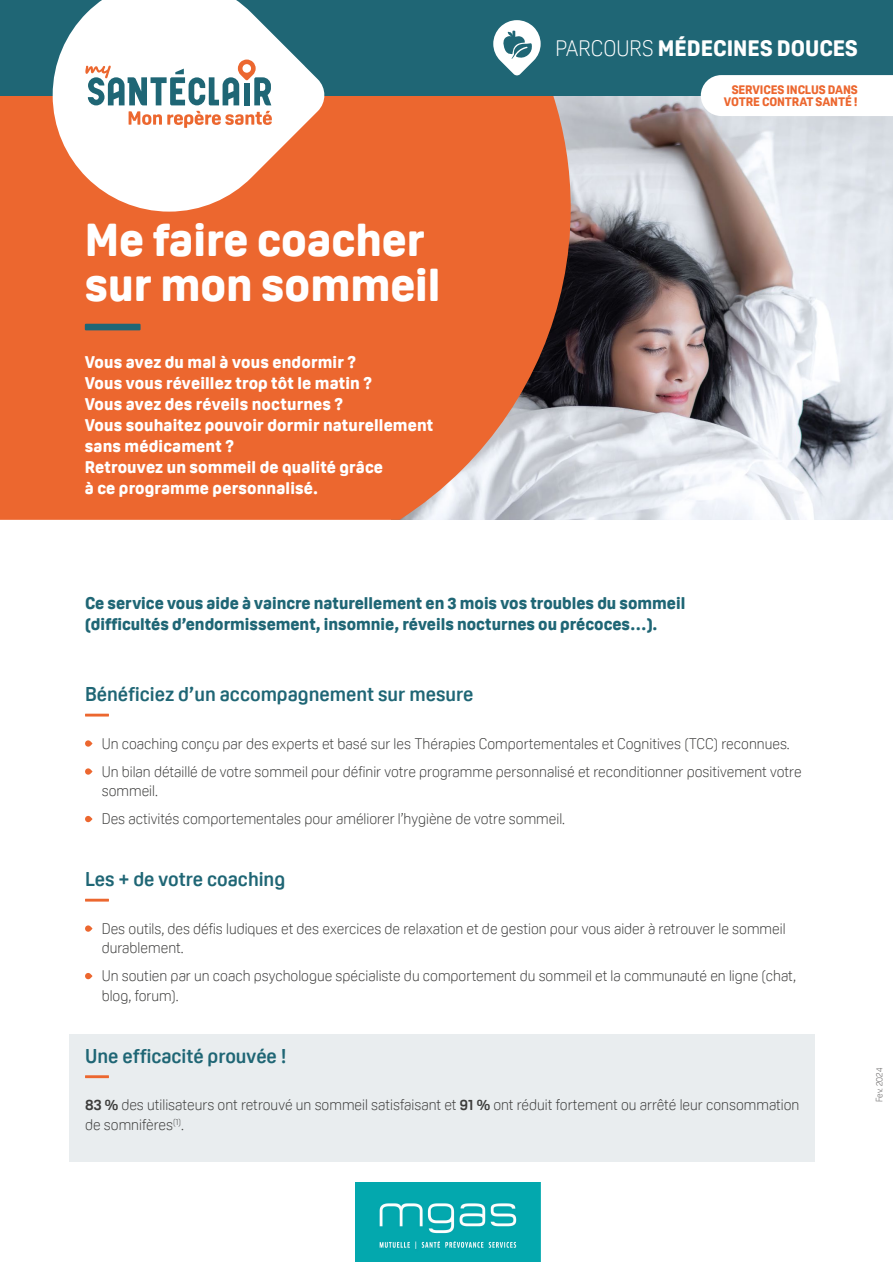
<style>
.page{position:relative;width:893px;height:1263px;background:#fff}
.page>*{position:absolute;margin:0;border:0;box-sizing:border-box;transform-origin:0 0}
.t1{font:800 45px/45px "Oscine";color:#fff}
.t2{font:800 21.75px "Oscine";color:#fff}
.t3{font:700 19.5px "Oscine";color:#1f6675}
.t4{font:800 16.5px/21px "Oscine";letter-spacing:.01em;color:#fff}
.t5{font:800 16.5px/21px "Oscine";color:#1f6675}
.t6{font:300 15px/19.5px "Oscine";color:#3c3c3b}
.t7{font:800 12px/12px "Oscine";letter-spacing:-.01em;color:#ec672f;text-align:right}
.t8{font:300 9px "Oscine";color:#555454}
.s1{font-weight:300}
.s2{font-weight:700}
</style>
<div class="page">
<img style="left:571px;top:96px;width:322px;height:424px">
<svg style="left:0;top:96px;width:571px;height:424px;background:#e66c39"></svg>
<div style="left:0;top:0;width:893px;height:96px;background:#1f6675"></div>
<div style="left:701px;top:75px;width:192px;height:41px;background:#fff"></div>
<div style="left:69px;top:1034px;width:746px;height:128px;background:#e9edef"></div>
<svg style="left:85px;top:714px;width:24px;height:2px"></svg>
<svg style="left:85px;top:740px;width:7px;height:7px"></svg>
<svg style="left:85px;top:768px;width:7px;height:7px"></svg>
<svg style="left:85px;top:816px;width:7px;height:6px"></svg>
<svg style="left:85px;top:899px;width:24px;height:2px"></svg>
<svg style="left:85px;top:925px;width:7px;height:7px"></svg>
<svg style="left:85px;top:973px;width:7px;height:6px"></svg>
<svg style="left:85px;top:1075px;width:24px;height:3px"></svg>
<svg style="left:53px;top:0;width:274px;height:212px"></svg>
<svg style="left:129px;top:111px;width:143px;height:17px"></svg>
<svg style="left:85px;top:60px;width:186px;height:45px"></svg>
<svg style="left:85px;top:324px;width:56px;height:6px"></svg>
<svg style="left:493px;top:20px;width:48px;height:55px"></svg>
<img style="left:355px;top:1183px;width:185px;height:78px">
<h2 class="t2" style="left:555px;top:35px;width:304px"><span class="s1">PARCOURS</span> MÉDECINES DOUCES</h2>
<p class="t7" style="left:724px;top:84px;width:135px">SERVICES INCLUS DANS<br>VOTRE CONTRAT SANTÉ !</p>
<h1 class="t1" style="left:85px;top:218px;width:357px">Me faire coacher sur mon sommeil</h1>
<p class="t4" style="left:85px;top:352px;width:350px">Vous avez du mal à vous endormir ?<br>Vous vous réveillez trop tôt le matin ?<br>Vous avez des réveils nocturnes ?<br>Vous souhaitez pouvoir dormir naturellement sans médicament ?<br>Retrouvez un sommeil de qualité grâce<br>à ce programme personnalisé.</p>
<p class="t5" style="left:85px;top:593px;width:602px">Ce service vous aide à vaincre naturellement en 3 mois vos troubles du sommeil (difficultés d’endormissement, insomnie, réveils nocturnes ou précoces…).</p>
<h3 class="t3" style="left:85px;top:683px;width:390px">Bénéficiez d’un accompagnement sur mesure</h3>
<p class="t6" style="left:102px;top:729px;width:701px;line-height:28px">Un coaching conçu par des experts et basé sur les Thérapies Comportementales et Cognitives (TCC) reconnues.<br>Un bilan détaillé de votre sommeil pour définir votre programme personnalisé et reconditionner positivement votre</p>
<p class="t6" style="left:102px;top:777px;width:465px;line-height:28px">sommeil.<br>Des activités comportementales pour améliorer l’hygiène de votre sommeil.</p>
<h3 class="t3" style="left:85px;top:868px;width:202px">Les + de votre coaching</h3>
<p class="t6" style="left:102px;top:919px;width:685px">Des outils, des défis ludiques et des exercices de relaxation et de gestion pour vous aider à retrouver le sommeil durablement.</p>
<p class="t6" style="left:102px;top:966px;width:696px">Un soutien par un coach psychologue spécialiste du comportement du sommeil et la communauté en ligne (chat, blog, forum).</p>
<h3 class="t3" style="left:85px;top:1045px;width:203px">Une efficacité prouvée !</h3>
<p class="t6" style="left:85px;top:1095px;width:716px"><span class="s2">83 %</span> des utilisateurs ont retrouvé un sommeil satisfaisant et <span class="s2">91 %</span> ont réduit fortement ou arrêté leur consommation de somnifères<sup>(1)</sup>.</p>
<p class="t8" style="left:874px;top:1102px;width:36px;rotate:-89deg">Fev. 2024</p>
</div>
